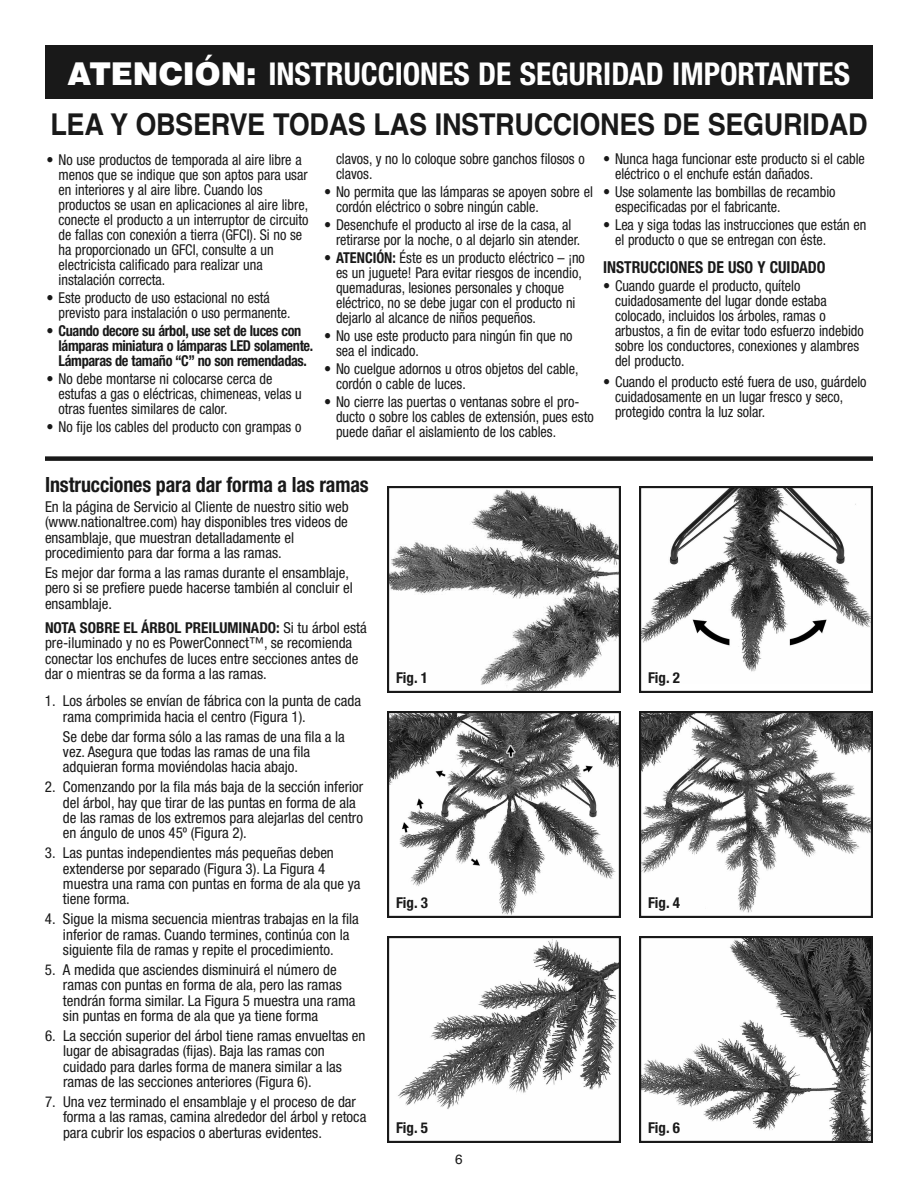
<style>
.page{position:relative;width:918px;height:1188px;background:#fff}
.page>*{position:absolute;margin:0;border:0;box-sizing:border-box;transform-origin:0 0}
.t1{font:700 condensed 31.5px "Helvetica Neue";color:#fff}
.t2{font:700 30px "Helvetica";letter-spacing:-.01em;color:#191919;scale:.9 1}
.t3{font:700 condensed 21px "Helvetica Neue";letter-spacing:-.005em;color:#191919;scale:.95 1}
.t4{font:700 condensed 16.5px "Helvetica Neue";color:#191919;scale:.95 1}
.t5{font:condensed 15px/15px "Helvetica Neue";color:#191919;scale:.95 1}
.t6{font:condensed 15px/15.3px "Helvetica Neue";color:#191919}
.t7{font:700 condensed 15px/15px "Helvetica Neue";letter-spacing:-.025em;color:#191919;scale:.95 1}
.t8{font:700 condensed 15px "Helvetica Neue";letter-spacing:-.025em;color:#191919}
.t9{font:13.5px "Helvetica";color:#191919}
.s1{font-family:"Swiss 721 BT";font-weight:900;font-stretch:normal}
.s2{font-weight:700}
</style>
<div class="page">
<img style="left:390px;top:489px;width:228px;height:201px">
<div style="left:387px;top:486px;width:234px;height:207px;border:2px solid #191919"></div>
<img style="left:642px;top:489px;width:228px;height:183px">
<div style="left:639px;top:486px;width:234px;height:207px;border:2px solid #191919"></div>
<img style="left:390px;top:714px;width:228px;height:201px">
<div style="left:387px;top:711px;width:234px;height:207px;border:2px solid #191919"></div>
<img style="left:642px;top:714px;width:228px;height:199px">
<div style="left:639px;top:711px;width:234px;height:207px;border:2px solid #191919"></div>
<img style="left:398px;top:939px;width:220px;height:170px">
<div style="left:387px;top:936px;width:234px;height:207px;border:2px solid #191919"></div>
<img style="left:642px;top:939px;width:228px;height:201px">
<div style="left:639px;top:936px;width:234px;height:207px;border:2px solid #191919"></div>
<div style="left:45px;top:456px;width:828px;height:5px;background:#191919"></div>
<div style="left:45px;top:45px;width:828px;height:54px;background:#191919"></div>
<h1 class="t1" style="left:68px;top:62px;width:784px"><span class="s1">ATENCIÓN:</span> INSTRUCCIONES DE SEGURIDAD IMPORTANTES</h1>
<h2 class="t2" style="left:50px;top:107px;width:910px">LEA Y OBSERVE TODAS LAS INSTRUCCIONES DE SEGURIDAD</h2>
<p class="t5" style="left:59px;top:154px;width:265px;text-indent:-12px">• No use productos de temporada al aire libre a menos que se indique que son aptos para usar en interiores y al aire libre. Cuando los productos se usan en aplicaciones al aire libre, conecte el producto a un interruptor de circuito de fallas con conexión a tierra (GFCI). Si no se ha proporcionado un GFCI, consulte a un electricista calificado para realizar una instalación correcta.</p>
<p class="t5" style="left:59px;top:292px;width:246px;text-indent:-12px">• Este producto de uso estacional no está previsto para instalación o uso permanente.</p>
<p class="t7" style="left:59px;top:325px;width:270px;text-indent:-12px">• Cuando decore su árbol, use set de luces con lámparas miniatura o lámparas LED solamente.<br>Lámparas de tamaño “C” no son remendadas.</p>
<p class="t5" style="left:59px;top:373px;width:258px;text-indent:-12px">• No debe montarse ni colocarse cerca de estufas a gas o eléctricas, chimeneas, velas u otras fuentes similares de calor.</p>
<p class="t5" style="left:47px;top:421px;width:270px">• No fije los cables del producto con grampas o</p>
<p class="t5" style="left:336px;top:152px;width:263px">clavos, y no lo coloque sobre ganchos filosos o clavos.</p>
<p class="t5" style="left:336px;top:185px;width:272px;text-indent:-12px">• No permita que las lámparas se apoyen sobre el cordón eléctrico o sobre ningún cable.</p>
<p class="t5" style="left:336px;top:218px;width:259px;text-indent:-12px">• Desenchufe el producto al irse de la casa, al retirarse por la noche, o al dejarlo sin atender.</p>
<p class="t5" style="left:336px;top:251px;width:264px;text-indent:-12px">• <span class="s2">ATENCIÓN:</span> Éste es un producto eléctrico – ¡no es un juguete! Para evitar riesgos de incendio, quemaduras, lesiones personales y choque eléctrico, no se debe jugar con el producto ni dejarlo al alcance de niños pequeños.</p>
<p class="t5" style="left:336px;top:329px;width:251px;text-indent:-12px">• No use este producto para ningún fin que no sea el indicado.</p>
<p class="t5" style="left:336px;top:362px;width:257px;text-indent:-12px">• No cuelgue adornos u otros objetos del cable, cordón o cable de luces.</p>
<p class="t5" style="left:336px;top:395px;width:273px;text-indent:-12px">• No cierre las puertas o ventanas sobre el pro&shy;ducto o sobre los cables de extensión, pues esto puede dañar el aislamiento de los cables.</p>
<p class="t5" style="left:615px;top:152px;width:265px;text-indent:-12px">• Nunca haga funcionar este producto si el cable eléctrico o el enchufe están dañados.</p>
<p class="t5" style="left:615px;top:185px;width:234px;text-indent:-12px">• Use solamente las bombillas de recambio especificadas por el fabricante.</p>
<p class="t5" style="left:615px;top:218px;width:266px;text-indent:-12px">• Lea y siga todas las instrucciones que están en el producto o que se entregan con éste.</p>
<p class="t4" style="left:603px;top:261px;width:236px">INSTRUCCIONES DE USO Y CUIDADO</p>
<p class="t5" style="left:615px;top:280px;width:264px;text-indent:-12px">• Cuando guarde el producto, quítelo cuidadosamente del lugar donde estaba colocado, incluidos los árboles, ramas o arbustos, a fin de evitar todo esfuerzo indebido sobre los conductores, conexiones y alambres del producto.</p>
<p class="t5" style="left:615px;top:376px;width:266px;text-indent:-12px">• Cuando el producto esté fuera de uso, guárdelo cuidadosamente en un lugar fresco y seco, protegido contra la luz solar.</p>
<h3 class="t3" style="left:45px;top:477px;width:342px">Instrucciones para dar forma a las ramas</h3>
<p class="t6" style="left:45px;top:500px;width:305px">En la página de Servicio al Cliente de nuestro sitio web (www.nationaltree.com) hay disponibles tres videos de ensamblaje, que muestran detalladamente el procedimiento para dar forma a las ramas.</p>
<p class="t6" style="left:45px;top:566px;width:309px">Es mejor dar forma a las ramas durante el ensamblaje, pero si se prefiere puede hacerse también al concluir el ensamblaje.</p>
<p class="t6" style="left:45px;top:621px;width:323px"><span class="s2">NOTA SOBRE EL ÁRBOL PREILUMINADO:</span> Si tu árbol está pre-iluminado y no es PowerConnect™, se recomienda conectar los enchufes de luces entre secciones antes de dar o mientras se da forma a las ramas.</p>
<p class="t6" style="left:63px;top:695px;width:300px;text-indent:-18px">1. Los árboles se envían de fábrica con la punta de cada rama comprimida hacia el centro (Figura 1).</p>
<p class="t6" style="left:63px;top:730px;width:283px">Se debe dar forma sólo a las ramas de una fila a la vez. Asegura que todas las ramas de una fila adquieran forma moviéndolas hacia abajo.</p>
<p class="t6" style="left:63px;top:781px;width:302px;text-indent:-18px">2. Comenzando por la fila más baja de la sección inferior del árbol, hay que tirar de las puntas en forma de ala de las ramas de los extremos para alejarlas del centro en ángulo de unos 45º (Figura 2).</p>
<p class="t6" style="left:63px;top:847px;width:299px;text-indent:-18px">3. Las puntas independientes más pequeñas deben extenderse por separado (Figura 3). La Figura 4 muestra una rama con puntas en forma de ala que ya tiene forma.</p>
<p class="t6" style="left:45px;top:913px;width:315px;text-align:center">4. Sigue la misma secuencia mientras trabajas en la fila inferior de ramas. Cuando termines, continúa con la siguiente fila de ramas y repite el procedimiento.</p>
<p class="t6" style="left:63px;top:963px;width:294px;text-indent:-18px">5. A medida que asciendes disminuirá el número de ramas con puntas en forma de ala, pero las ramas tendrán forma similar. La Figura 5 muestra una rama sin puntas en forma de ala que ya tiene forma</p>
<p class="t6" style="left:63px;top:1029px;width:304px;text-indent:-18px">6. La sección superior del árbol tiene ramas envueltas en lugar de abisagradas (fijas). Baja las ramas con cuidado para darles forma de manera similar a las ramas de las secciones anteriores (Figura 6).</p>
<p class="t6" style="left:63px;top:1095px;width:305px;text-indent:-18px">7. Una vez terminado el ensamblaje y el proceso de dar forma a las ramas, camina alrededor del árbol y retoca para cubrir los espacios o aberturas evidentes.</p>
<p class="t8" style="left:396px;top:672px;width:33px">Fig. 1</p>
<p class="t8" style="left:648px;top:672px;width:33px">Fig. 2</p>
<p class="t8" style="left:396px;top:897px;width:33px">Fig. 3</p>
<p class="t8" style="left:648px;top:897px;width:33px">Fig. 4</p>
<p class="t8" style="left:396px;top:1122px;width:33px">Fig. 5</p>
<p class="t8" style="left:648px;top:1122px;width:33px">Fig. 6</p>
<p class="t9" style="left:455px;top:1151px;width:9px">6</p>
</div>
